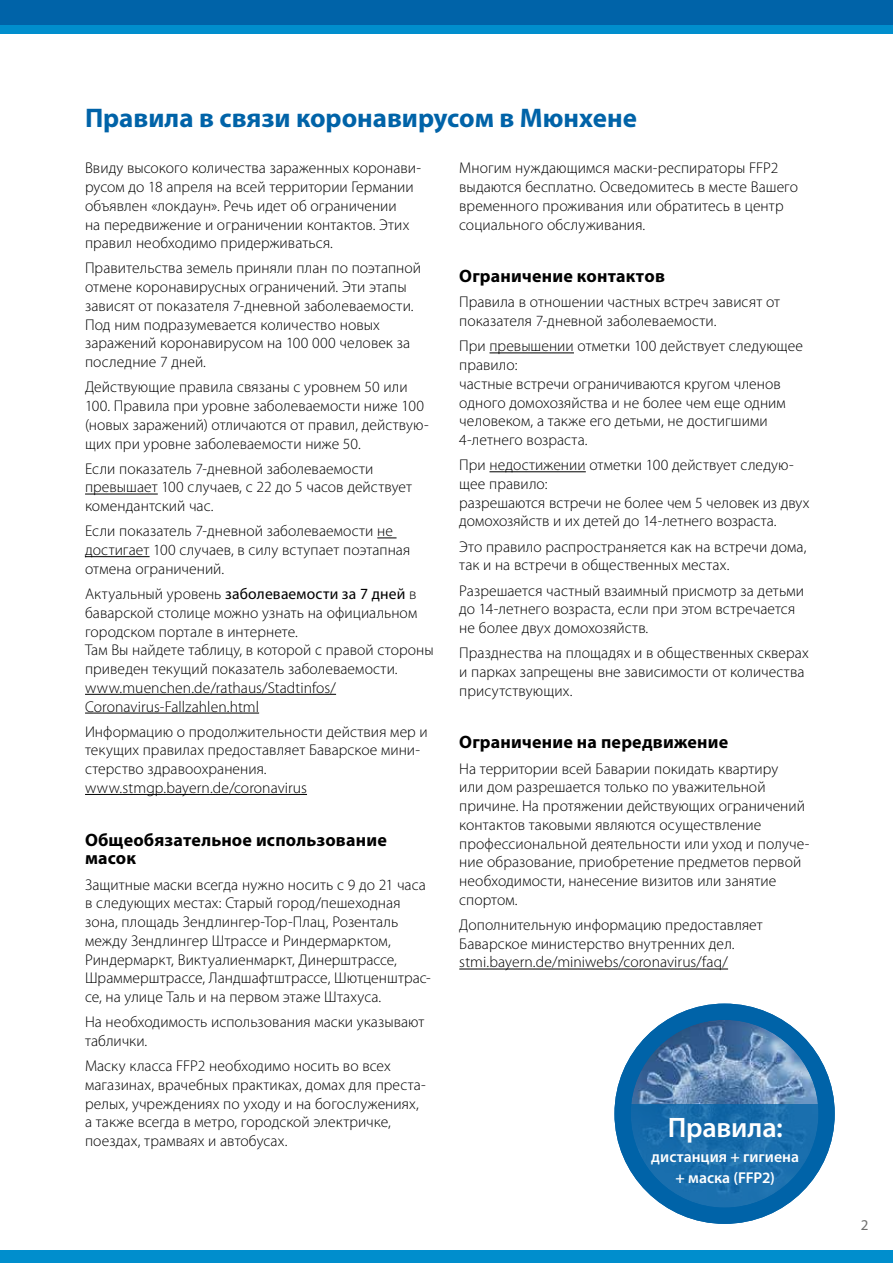
<style>
.page{position:relative;width:893px;height:1263px;background:#fff}
.page>*{position:absolute;margin:0;border:0;box-sizing:border-box;transform-origin:0 0}
.t1{font:600 28.2px "Myriad Pro";letter-spacing:-.005em;color:#fff}
.t2{font:700 27px "Myriad Pro";color:#0063a8}
.t3{font:700 18px/18.8px "Myriad Pro";letter-spacing:.01em;color:#000}
.t4{font:600 15.75px/20.9px "Myriad Pro";color:#fff;text-align:center}
.t5{font:300 15.6px/18.8px "Myriad Pro";letter-spacing:.005em;color:#000}
.t6{font:15px "Myriad Pro";color:#6f6f6e}
.s1{font-weight:400}
</style>
<div class="page">
<div style="left:0;top:0;width:893px;height:26px;background:#0063a8"></div>
<div style="left:0;top:1250px;width:893px;height:13px;background:#008ecd"></div>
<div style="left:0;top:26px;width:893px;height:8px;background:#008ecd"></div>
<hr style="left:489px;top:352px;width:85px;height:1px;background:#000">
<hr style="left:489px;top:471px;width:97px;height:1px;background:#000">
<hr style="left:459px;top:969px;width:269px;height:1px;background:#000">
<img style="left:623px;top:1012px;width:204px;height:204px;border-radius:102px">
<svg style="left:623px;top:1105px;width:204px;height:106px;background:#2e7bb4"></svg>
<div style="left:614px;top:1003px;width:221px;height:221px;border:16px solid #0063a8;border-radius:50%"></div>
<hr style="left:85px;top:494px;width:73px;height:1px;background:#000">
<svg style="left:377px;top:537px;width:20px;height:1px"></svg>
<hr style="left:85px;top:556px;width:65px;height:1px;background:#000">
<hr style="left:85px;top:694px;width:251px;height:1px;background:#000">
<hr style="left:85px;top:713px;width:174px;height:1px;background:#000">
<hr style="left:85px;top:794px;width:222px;height:1px;background:#000">
<h2 class="t2" style="left:85px;top:102px;width:553px">Правила в связи коронавирусом в Мюнхене</h2>
<p class="t5" style="left:459px;top:159px;width:340px">Многим нуждающимся маски-респираторы FFP2 выдаются бесплатно. Осведомитесь в месте Вашего временного проживания или обратитесь в центр социального обслуживания.</p>
<p class="t3" style="left:459px;top:267px;width:207px">Ограничение контактов</p>
<p class="t5" style="left:459px;top:293px;width:322px">Правила в отношении частных встреч зависят от показателя 7-дневной заболеваемости.</p>
<p class="t5" style="left:459px;top:337px;width:345px">При превышении отметки 100 действует следующее правило:<br>частные встречи ограничиваются кругом членов одного домохозяйства и не более чем еще одним человеком, а также его детьми, не достигшими 4-летнего возраста.</p>
<p class="t5" style="left:459px;top:456px;width:352px">При недостижении отметки 100 действует следую&shy;щее правило:<br>разрешаются встречи не более чем 5 человек из двух домохозяйств и их детей до 14-летнего возраста.</p>
<p class="t5" style="left:459px;top:537px;width:349px">Это правило распространяется как на встречи дома, так и на встречи в общественных местах.</p>
<p class="t5" style="left:459px;top:581px;width:346px">Разрешается частный взаимный присмотр за детьми до 14-летнего возраста, если при этом встречается не более двух домохозяйств.</p>
<p class="t5" style="left:459px;top:644px;width:351px">Празднества на площадях и в общественных скверах и парках запрещены вне зависимости от количества присутствующих.</p>
<p class="t3" style="left:459px;top:733px;width:270px">Ограничение на передвижение</p>
<p class="t5" style="left:459px;top:759px;width:352px">На территории всей Баварии покидать квартиру<br>или дом разрешается только по уважительной причине. На протяжении действующих ограничений контактов таковыми являются осуществление профессиональной деятельности или уход и получе&shy;ние образование, приобретение предметов первой необходимости, нанесение визитов или занятие спортом.</p>
<p class="t5" style="left:459px;top:916px;width:305px">Дополнительную информацию предоставляет<br>Баварское министерство внутренних дел. stmi.bayern.de/miniwebs/coronavirus/faq/</p>
<p class="t5" style="left:85px;top:159px;width:337px">Ввиду высокого количества зараженных коронави&shy;русом до 18 апреля на всей территории Германии объявлен «локдаун». Речь идет об ограничении<br>на передвижение и ограничении контактов. Этих правил необходимо придерживаться.</p>
<p class="t5" style="left:85px;top:259px;width:338px">Правительства земель приняли план по поэтапной отмене коронавирусных ограничений. Эти этапы зависят от показателя 7-дневной заболеваемости.<br>Под ним подразумевается количество новых заражений коронавирусом на 100 000 человек за последние 7 дней.</p>
<p class="t5" style="left:85px;top:378px;width:345px">Действующие правила связаны с уровнем 50 или 100. Правила при уровне заболеваемости ниже 100 (новых заражений) отличаются от правил, действую&shy;щих при уровне заболеваемости ниже 50.</p>
<p class="t5" style="left:85px;top:459px;width:329px">Если показатель 7-дневной заболеваемости превышает 100 случаев, с 22 до 5 часов действует комендантский час.</p>
<p class="t5" style="left:85px;top:522px;width:327px">Если показатель 7-дневной заболеваемости не достигает 100 случаев, в силу вступает поэтапная отмена ограничений.</p>
<p class="t5" style="left:85px;top:585px;width:350px">Актуальный уровень <span class="s1">заболеваемости за 7 дней</span> в баварской столице можно узнать на официальном городском портале в интернете.<br>Там Вы найдете таблицу, в которой с правой стороны приведен текущий показатель заболеваемости. www.muenchen.de/rathaus/Stadtinfos/ Coronavirus-Fallzahlen.html</p>
<p class="t5" style="left:85px;top:722px;width:344px">Информацию о продолжительности действия мер и текущих правилах предоставляет Баварское мини&shy;стерство здравоохранения. www.stmgp.bayern.de/coronavirus</p>
<p class="t3" style="left:85px;top:830px;width:303px">Общеобязательное использование масок</p>
<p class="t5" style="left:85px;top:875px;width:347px">Защитные маски всегда нужно носить с 9 до 21 часа в следующих местах: Старый город/пешеходная зона, площадь Зендлингер-Тор-Плац, Розенталь между Зендлингер Штрассе и Риндермарктом, Риндермаркт, Виктуалиенмаркт, Динерштрассе, Шраммерштрассе, Ландшафтштрассе, Шютценштрас&shy;се, на улице Таль и на первом этаже Штахуса.</p>
<p class="t5" style="left:85px;top:1013px;width:341px">На необходимость использования маски указывают таблички.</p>
<p class="t5" style="left:85px;top:1057px;width:342px">Маску класса FFP2 необходимо носить во всех магазинах, врачебных практиках, домах для преста&shy;релых, учреждениях по уходу и на богослужениях, а также всегда в метро, городской электричке, поездах, трамваях и автобусах.</p>
<h1 class="t1" style="left:668px;top:1112px;width:117px">Правила:</h1>
<p class="t4" style="left:651px;top:1146px;width:149px">дистанция + гигиена + маска (FFP2)</p>
<p class="t6" style="left:861px;top:1216px;width:9px">2</p>
</div>
